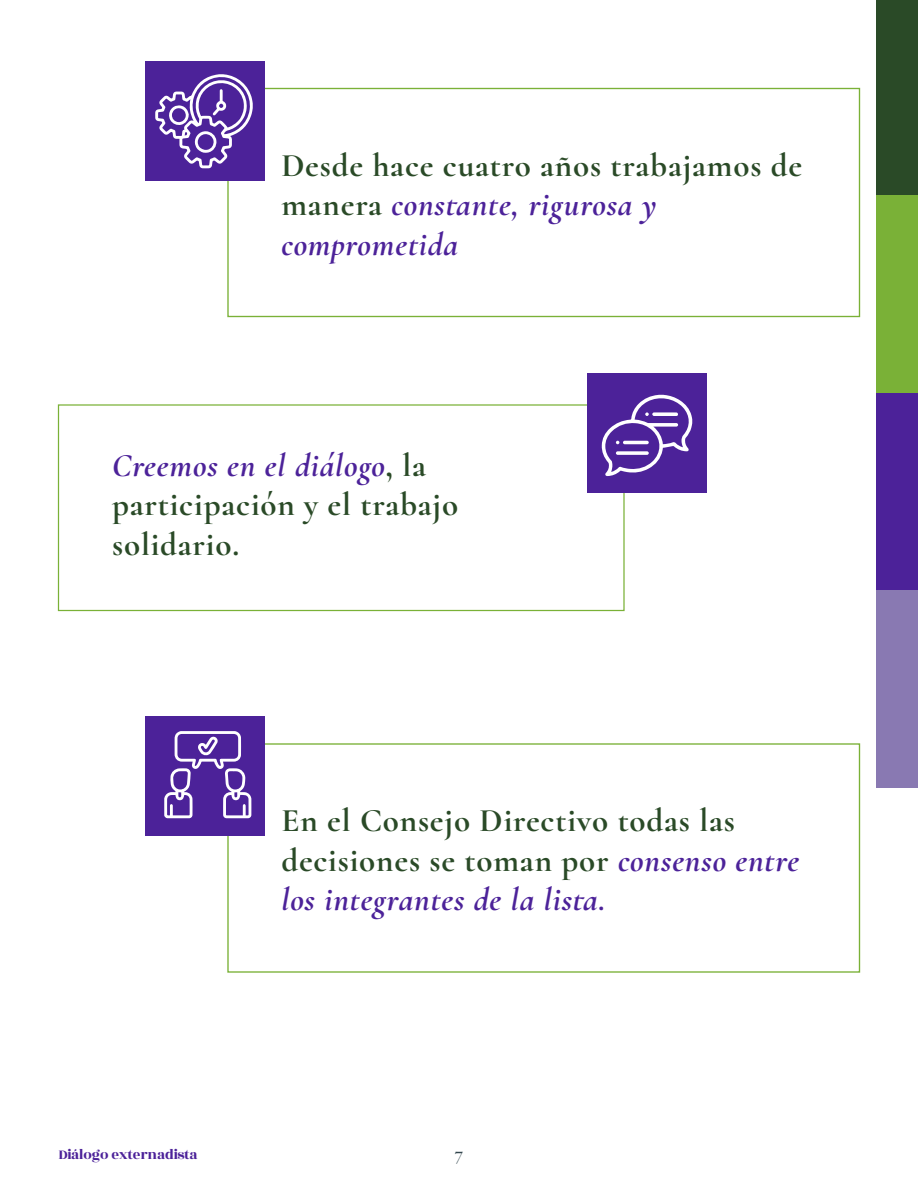
<style>
.page{position:relative;width:918px;height:1188px;background:#fff}
.page>*{position:absolute;margin:0;border:0;box-sizing:border-box;transform-origin:0 0}
.t1{font:300 33px/39.6px "Cormorant";letter-spacing:.025em;color:#2a4a27}
.t2{font:18px "Garamond Premr Pro Med Subh";color:#32464d}
.t3{font:15px "Rozha One";letter-spacing:-.01em;color:#4c2299}
.s1{font-style:italic;color:#4c2299}
</style>
<div class="page">
<div style="left:877px;top:0;width:41px;height:195px;background:#2a4a27"></div>
<div style="left:877px;top:195px;width:41px;height:198px;background:#7ab137"></div>
<div style="left:877px;top:393px;width:41px;height:198px;background:#4c2299"></div>
<div style="left:877px;top:591px;width:41px;height:197px;background:#8979b2"></div>
<div style="left:227px;top:88px;width:633px;height:229px;border:1px solid #7ab137"></div>
<div style="left:58px;top:404px;width:567px;height:207px;border:1px solid #7ab137"></div>
<div style="left:145px;top:61px;width:120px;height:120px;background:#4c2299"></div>
<div style="left:145px;top:716px;width:120px;height:120px;background:#4c2299"></div>
<div style="left:587px;top:373px;width:120px;height:120px;background:#4c2299"></div>
<svg style="left:602px;top:395px;width:90px;height:81px"></svg>
<svg style="left:164px;top:731px;width:87px;height:87px"></svg>
<svg style="left:155px;top:74px;width:98px;height:94px"></svg>
<p class="t1" style="left:281px;top:145px;width:522px">Desde hace cuatro años trabajamos de manera <span class="s1">constante, rigurosa y comprometida</span></p>
<p class="t1" style="left:112px;top:445px;width:348px"><span class="s1">Creemos en el diálogo</span>, la participación y el trabajo solidario.</p>
<p class="t1" style="left:281px;top:801px;width:519px">En el Consejo Directivo todas las decisiones se toman por <span class="s1">consenso entre los integrantes de la lista.</span></p>
<p class="t3" style="left:59px;top:1144px;width:141px">Diálogo externadista</p>
<p class="t2" style="left:455px;top:1146px;width:10px">7</p>
</div>
